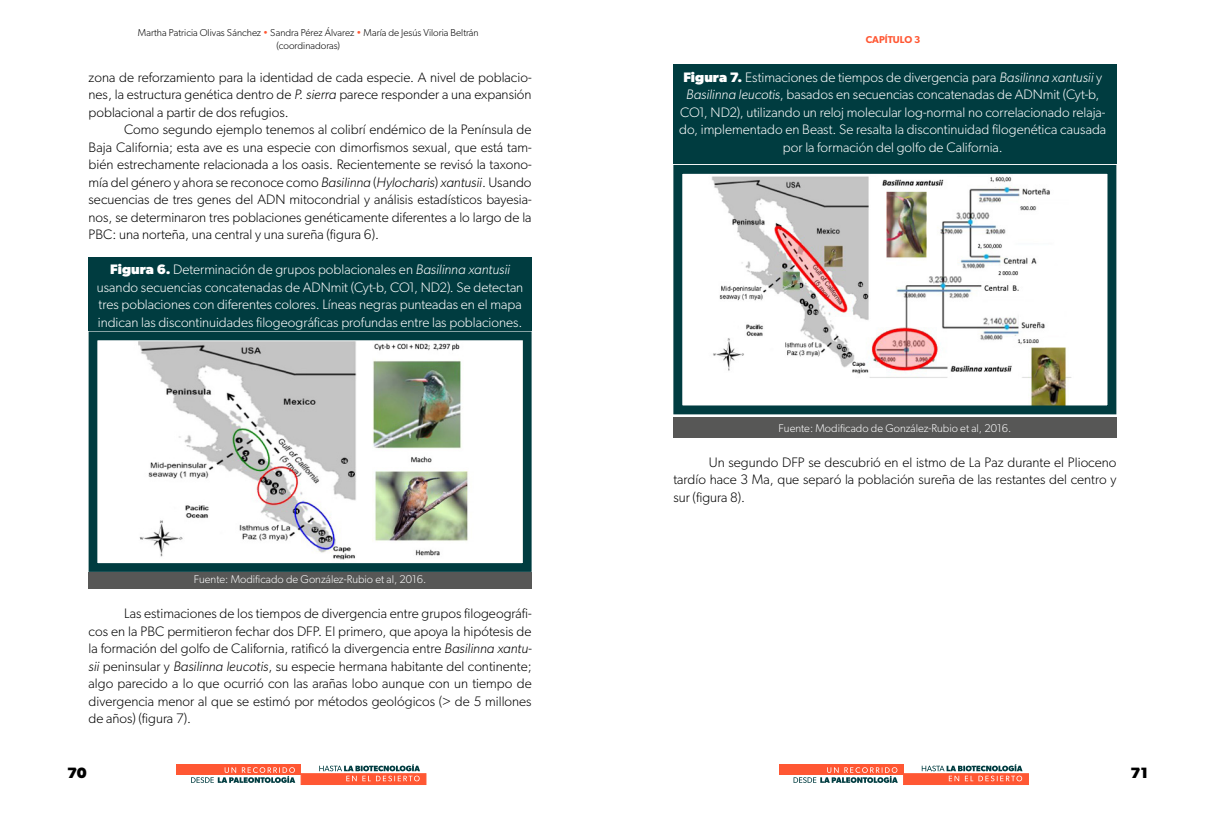
<style>
.page{position:relative;width:1205px;height:815px;background:#fff}
.page>*{position:absolute;margin:0;border:0;box-sizing:border-box;transform-origin:0 0}
.t1{font:700 15px "Gibson";color:#000}
.t2{font:300 13.75px/17.5px "Gibson";color:#000;text-align:justify}
.t3{font:300 13.75px/17.5px "Gibson";color:#fff;text-align:center}
.t4{font:300 11.25px "Gibson";color:#fff}
.t5{font:300 10px/12.5px "Gibson";color:#000;text-align:center}
.t6{font:600 10px "Gibson";color:#ff5733}
.s1{color:#ff5733}
.s2{font-style:italic}
.s3{font-weight:700}
</style>
<div class="page">
<div style="left:176px;top:764px;width:125px;height:10px;background:#ff5733"></div>
<svg style="left:191px;top:767px;width:104px;height:16px"></svg>
<div style="left:301px;top:774px;width:125px;height:11px;background:#ff5733"></div>
<svg style="left:319px;top:764px;width:101px;height:17px"></svg>
<div style="left:779px;top:764px;width:125px;height:10px;background:#ff5733"></div>
<svg style="left:793px;top:767px;width:105px;height:16px"></svg>
<div style="left:903px;top:774px;width:125px;height:11px;background:#ff5733"></div>
<svg style="left:922px;top:764px;width:100px;height:17px"></svg>
<div style="left:89px;top:257px;width:442px;height:83px;background:#003c40"></div>
<div style="left:89px;top:571px;width:442px;height:18px;background:#575756"></div>
<img style="left:138px;top:342px;width:330px;height:218px">
<div style="left:89px;top:332px;width:442px;height:240px;border:9px solid #003c40"></div>
<div style="left:673px;top:64px;width:443px;height:101px;background:#003c40"></div>
<div style="left:673px;top:417px;width:443px;height:21px;background:#575756"></div>
<img style="left:711px;top:176px;width:361px;height:228px">
<div style="left:673px;top:165px;width:443px;height:249px;border:9px solid #003c40"></div>
<p class="t5" style="left:138px;top:27px;width:342px">Martha Patricia Olivas Sánchez <span class="s1">•</span> Sandra Pérez Álvarez <span class="s1">•</span> María de Jesús Viloria Beltrán (coordinadoras)</p>
<p class="t2" style="left:89px;top:68px;width:444px">zona de reforzamiento para la identidad de cada especie. A nivel de poblacio&shy;nes, la estructura genética dentro de <span class="s2">P. sierra</span> parece responder a una expansión poblacional a partir de dos refugios.</p>
<p class="t2" style="left:89px;top:121px;width:444px;text-indent:35px">Como segundo ejemplo tenemos al colibrí endémico de la Península de Baja California; esta ave es una especie con dimorfismos sexual, que está tam&shy;bién estrechamente relacionada a los oasis. Recientemente se revisó la taxono&shy;mía del género y ahora se reconoce como <span class="s2">Basilinna</span> (<span class="s2">Hylocharis</span>) <span class="s2">xantusii</span>. Usando secuencias de tres genes del ADN mitocondrial y análisis estadísticos bayesia&shy;nos, se determinaron tres poblaciones genéticamente diferentes a lo largo de la PBC: una norteña, una central y una sureña (figura 6).</p>
<p class="t3" style="left:97px;top:261px;width:428px"><span class="s3">Figura 6.</span> Determinación de grupos poblacionales en <span class="s2">Basilinna xantusii </span>usando secuencias concatenadas de ADNmit (Cyt-b, CO1, ND2). Se detectan tres poblaciones con diferentes colores. Líneas negras punteadas en el mapa indican las discontinuidades filogeográficas profundas entre las poblaciones.</p>
<p class="t4" style="left:194px;top:572px;width:234px">Fuente: Modificado de González-Rubio et al, 2016.</p>
<p class="t2" style="left:89px;top:604px;width:444px;text-indent:35px">Las estimaciones de los tiempos de divergencia entre grupos filogeográfi&shy;cos en la PBC permitieron fechar dos DFP. El primero, que apoya la hipótesis de la formación del golfo de California, ratificó la divergencia entre <span class="s2">Basilinna xantu&shy;sii</span> peninsular y <span class="s2">Basilinna leucotis</span>, su especie hermana habitante del continente; algo parecido a lo que ocurrió con las arañas lobo aunque con un tiempo de divergencia menor al que se estimó por métodos geológicos (&gt; de 5 millones de años) (figura 7).</p>
<p class="t6" style="left:866px;top:33px;width:56px">CAPÍTULO 3</p>
<p class="t3" style="left:679px;top:68px;width:428px"><span class="s3">Figura 7.</span> Estimaciones de tiempos de divergencia para <span class="s2">Basilinna xantusii</span> y <span class="s2">Basilinna leucotis</span>, basados en secuencias concatenadas de ADNmit (Cyt-b, CO1, ND2), utilizando un reloj molecular log-normal no correlacionado relaja&shy;do, implementado en Beast. Se resalta la discontinuidad filogenética causada por la formación del golfo de California.</p>
<p class="t4" style="left:778px;top:421px;width:234px">Fuente: Modificado de González-Rubio et al, 2016.</p>
<p class="t2" style="left:673px;top:453px;width:444px;text-indent:35px">Un segundo DFP se descubrió en el istmo de La Paz durante el Plioceno tardío hace 3 Ma, que separó la población sureña de las restantes del centro y sur (figura 8).</p>
<p class="t1" style="left:67px;top:764px;width:21px">70</p>
<p class="t1" style="left:1130px;top:764px;width:19px">71</p>
</div>
